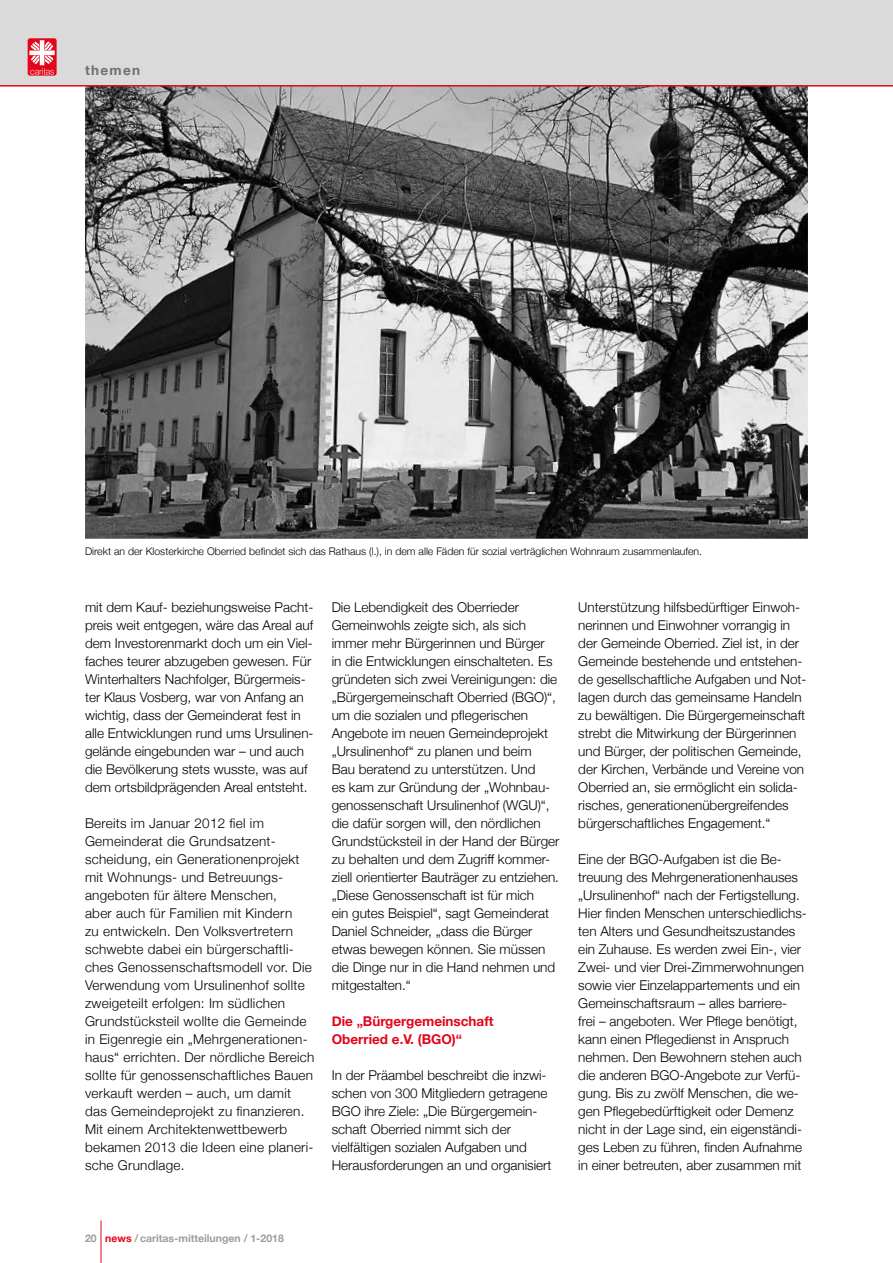
<style>
.page{position:relative;width:893px;height:1263px;background:#fff}
.page>*{position:absolute;margin:0;border:0;box-sizing:border-box;transform-origin:0 0}
.t1{font:300 13.5px/18px "Helvetica Neue";color:#000}
.t2{font:300 13.5px/18px "Helvetica Neue";letter-spacing:.02em;color:#000}
.t3{font:700 13.5px/18px "Helvetica Neue";color:#e3051b}
.t4{font:700 13.5px "Helvetica Neue";letter-spacing:.1em;color:#706f6f}
.t5{font:300 10.5px "Helvetica Neue";color:#000}
.t6{font:700 10.5px "Helvetica Neue";color:#9d9d9c}
.s1{color:#e3051b}
</style>
<div class="page">
<img style="left:85px;top:87px;width:723px;height:452px">
<div style="left:0;top:0;width:893px;height:85px;background:#dadada"></div>
<div style="left:28px;top:38px;width:29px;height:38px;background:#e3051b;border-radius:3px"></div>
<svg style="left:29px;top:40px;width:26px;height:35px"></svg>
<hr style="left:101px;top:1220px;width:1px;height:43px;background:#e3051b">
<hr style="left:0;top:85px;width:893px;height:2px;background:#e3051b">
<p class="t4" style="left:85px;top:60px;width:57px">themen</p>
<p class="t5" style="left:85px;top:543px;width:619px">Direkt an der Klosterkirche Oberried befindet sich das Rathaus (l.), in dem alle Fäden für sozial verträglichen Wohnraum zusammenlaufen.</p>
<p class="t1" style="left:85px;top:597px;width:230px">mit dem Kauf- beziehungsweise Pacht&shy;preis weit entgegen, wäre das Areal auf dem Investorenmarkt doch um ein Viel&shy;faches teurer abzugeben gewesen. Für Winterhalters Nachfolger, Bürgermeis&shy;ter Klaus Vosberg, war von Anfang an wichtig, dass der Gemeinderat fest in alle Entwicklungen rund ums Ursulinen&shy;gelände eingebunden war – und auch die Bevölkerung stets wusste, was auf dem ortsbildprägenden Areal entsteht.</p>
<p class="t2" style="left:85px;top:813px;width:231px">Bereits im Januar 2012 fiel im Gemeinderat die Grundsatzent&shy;scheidung, ein Generationenprojekt mit Wohnungs- und Betreuungs&shy;angeboten für ältere Menschen,<br>aber auch für Familien mit Kindern<br>zu entwickeln. Den Volksvertretern schwebte dabei ein bürgerschaftli&shy;ches Genossenschaftsmodell vor. Die Verwendung vom Ursulinenhof sollte zweigeteilt erfolgen: Im südlichen Grundstücksteil wollte die Gemeinde in Eigenregie ein „Mehrgenerationen&shy;haus“ errichten. Der nördliche Bereich sollte für genossenschaftliches Bauen verkauft werden – auch, um damit das Gemeindeprojekt zu finanzieren.<br>Mit einem Architektenwettbewerb bekamen 2013 die Ideen eine planeri&shy;sche Grundlage.</p>
<p class="t1" style="left:332px;top:597px;width:229px">Die Lebendigkeit des Oberrieder Gemeinwohls zeigte sich, als sich immer mehr Bürgerinnen und Bürger<br>in die Entwicklungen einschalteten. Es gründeten sich zwei Vereinigungen: die „Bürgergemeinschaft Oberried (BGO)“, um die sozialen und pflegerischen Angebote im neuen Gemeindeprojekt „Ursulinenhof“ zu planen und beim<br>Bau beratend zu unterstützen. Und<br>es kam zur Gründung der „Wohnbau&shy;genossenschaft Ursulinenhof (WGU)“, die dafür sorgen will, den nördlichen Grundstücksteil in der Hand der Bürger zu behalten und dem Zugriff kommer&shy;ziell orientierter Bauträger zu entziehen. „Diese Genossenschaft ist für mich<br>ein gutes Beispiel“, sagt Gemeinderat Daniel Schneider, „dass die Bürger etwas bewegen können. Sie müssen die Dinge nur in die Hand nehmen und mitgestalten.“</p>
<p class="t3" style="left:332px;top:1012px;width:163px">Die „Bürgergemeinschaft<br>Oberried e.V. (BGO)“</p>
<p class="t1" style="left:332px;top:1065px;width:221px">In der Präambel beschreibt die inzwi&shy;schen von 300 Mitgliedern getragene BGO ihre Ziele: „Die Bürgergemein&shy;schaft Oberried nimmt sich der vielfältigen sozialen Aufgaben und Herausforderungen an und organisiert</p>
<p class="t1" style="left:578px;top:597px;width:230px">Unterstützung hilfsbedürftiger Einwoh&shy;nerinnen und Einwohner vorrangig in der Gemeinde Oberried. Ziel ist, in der Gemeinde bestehende und entstehen&shy;de gesellschaftliche Aufgaben und Not&shy;lagen durch das gemeinsame Handeln zu bewältigen. Die Bürgergemeinschaft strebt die Mitwirkung der Bürgerinnen und Bürger, der politischen Gemeinde, der Kirchen, Verbände und Vereine von Oberried an, sie ermöglicht ein solida&shy;risches, generationenübergreifendes bürgerschaftliches Engagement.“</p>
<p class="t1" style="left:578px;top:849px;width:230px">Eine der BGO-Aufgaben ist die Be&shy;treuung des Mehrgenerationenhauses „Ursulinenhof“ nach der Fertigstellung.<br>Hier finden Menschen unterschiedlichs&shy;ten Alters und Gesundheitszustandes ein Zuhause. Es werden zwei Ein-, vier Zwei- und vier Drei-Zimmerwohnungen sowie vier Einzelappartements und ein Gemeinschaftsraum – alles barriere&shy;frei – angeboten. Wer Pflege benötigt, kann einen Pflegedienst in Anspruch nehmen. Den Bewohnern stehen auch die anderen BGO-Angebote zur Verfü&shy;gung. Bis zu zwölf Menschen, die we&shy;gen Pflegebedürftigkeit oder Demenz nicht in der Lage sind, ein eigenständi&shy;ges Leben zu führen, finden Aufnahme in einer betreuten, aber zusammen mit</p>
<p class="t6" style="left:85px;top:1230px;width:200px">20 <span class="s1">news</span> / caritas-mitteilungen / 1-2018</p>
</div>
